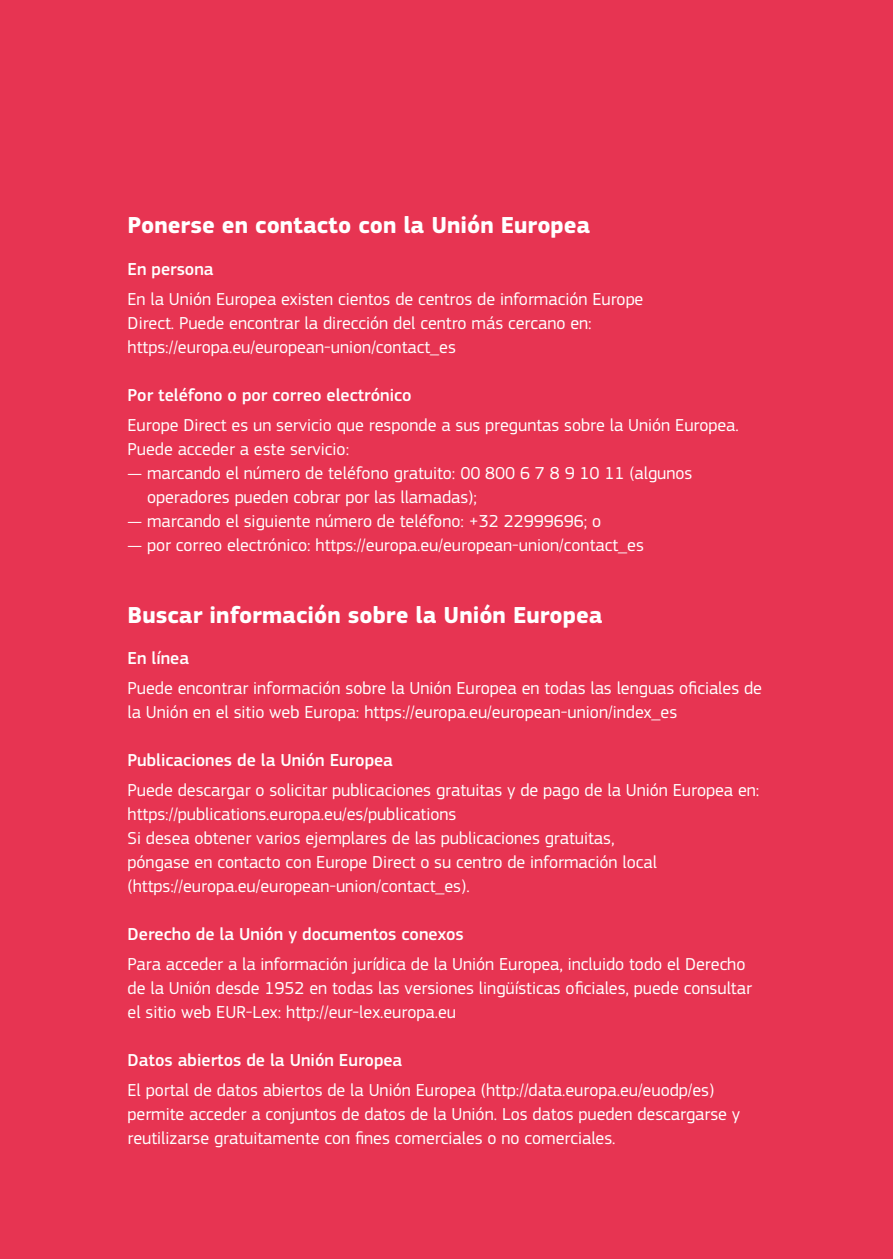
<style>
.page{position:relative;width:893px;height:1259px;background:#e73452}
.page>*{position:absolute;margin:0;border:0;box-sizing:border-box;transform-origin:0 0}
.t1{font:700 24px "EC Square Sans Pro";color:#fff}
.EU-Info{font:18px/24px "EC Square Sans Pro";color:#fff}
.t2{font:500 18px "EC Square Sans Pro";color:#fff}
</style>
<div class="page">
<h3 class="t1" style="left:128px;top:211px;width:464px">Ponerse en contacto con la Unión Europea</h3>
<h4 class="t2" style="left:128px;top:258px;width:88px">En persona</h4>
<p class="EU-Info" style="left:128px;top:287px;width:517px">En la Unión Europea existen cientos de centros de información Europe<br>Direct. Puede encontrar la dirección del centro más cercano en: https://europa.eu/european-union/contact_es</p>
<h4 class="t2" style="left:128px;top:384px;width:286px">Por teléfono o por correo electrónico</h4>
<p class="EU-Info" style="left:128px;top:413px;width:613px">Europe Direct es un servicio que responde a sus preguntas sobre la Unión Europea.<br>Puede acceder a este servicio:</p>
<p class="EU-Info" style="left:147px;top:461px;width:547px;text-indent:-19px">— marcando el número de teléfono gratuito: 00 800 6 7 8 9 10 11 (algunos operadores pueden cobrar por las llamadas);</p>
<p class="EU-Info" style="left:128px;top:509px;width:475px">— marcando el siguiente número de teléfono: +32 22999696; o</p>
<p class="EU-Info" style="left:128px;top:533px;width:518px">— por correo electrónico: https://europa.eu/european-union/contact_es</p>
<h3 class="t1" style="left:128px;top:600px;width:476px">Buscar información sobre la Unión Europea</h3>
<h4 class="t2" style="left:128px;top:648px;width:63px">En línea</h4>
<p class="EU-Info" style="left:128px;top:676px;width:636px">Puede encontrar información sobre la Unión Europea en todas las lenguas oficiales de la Unión en el sitio web Europa: https://europa.eu/european-union/index_es</p>
<h4 class="t2" style="left:128px;top:750px;width:267px">Publicaciones de la Unión Europea</h4>
<p class="EU-Info" style="left:128px;top:778px;width:633px">Puede descargar o solicitar publicaciones gratuitas y de pago de la Unión Europea en: https://publications.europa.eu/es/publications</p>
<p class="EU-Info" style="left:128px;top:826px;width:531px">Si desea obtener varios ejemplares de las publicaciones gratuitas, póngase en contacto con Europe Direct o su centro de información local (https://europa.eu/european-union/contact_es).</p>
<h4 class="t2" style="left:128px;top:923px;width:338px">Derecho de la Unión y documentos conexos</h4>
<p class="EU-Info" style="left:128px;top:952px;width:626px">Para acceder a la información jurídica de la Unión Europea, incluido todo el Derecho de la Unión desde 1952 en todas las versiones lingüísticas oficiales, puede consultar el sitio web EUR-Lex: http://eur-lex.europa.eu</p>
<h4 class="t2" style="left:128px;top:1049px;width:276px">Datos abiertos de la Unión Europea</h4>
<p class="EU-Info" style="left:128px;top:1078px;width:614px">El portal de datos abiertos de la Unión Europea (http://data.europa.eu/euodp/es) permite acceder a conjuntos de datos de la Unión. Los datos pueden descargarse y reutilizarse gratuitamente con fines comerciales o no comerciales.</p>
</div>
